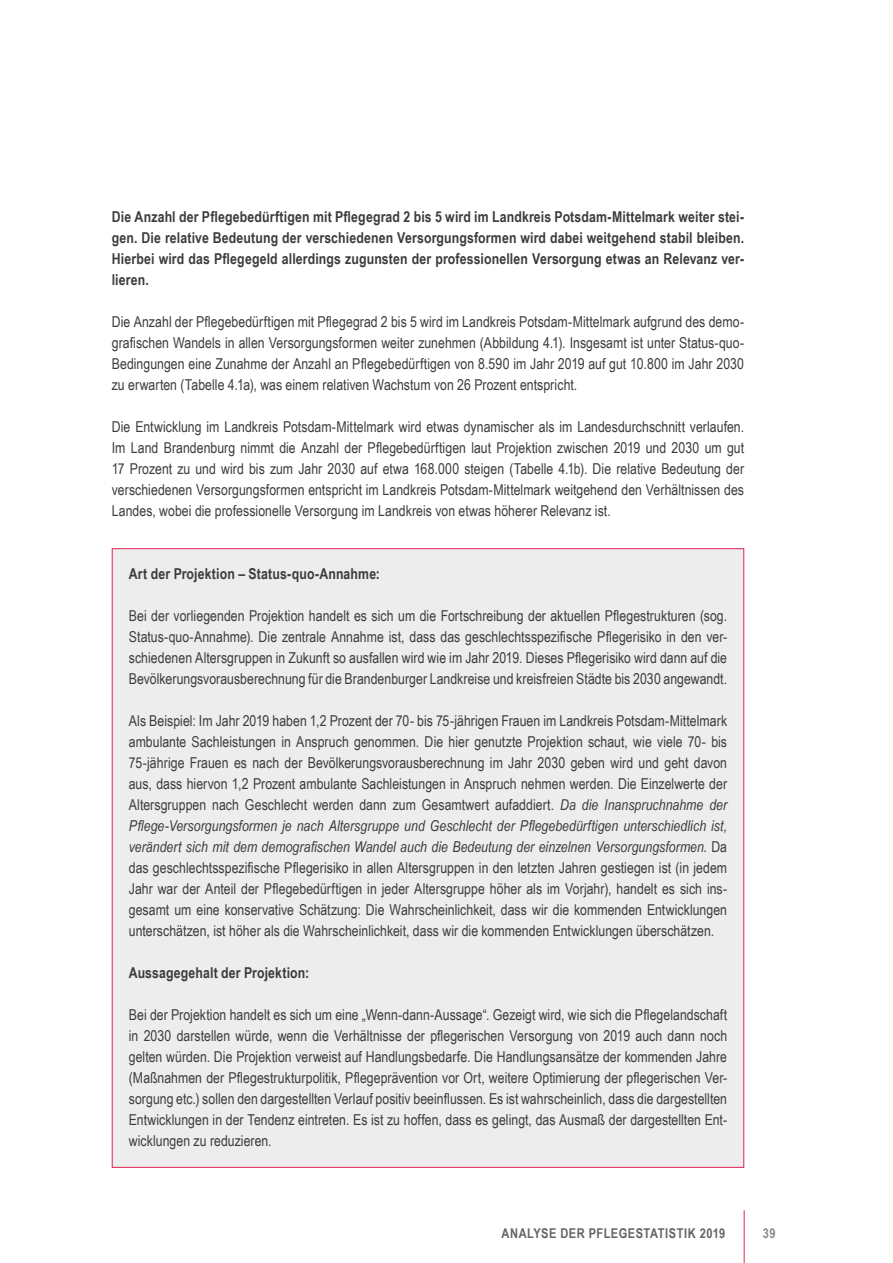
<style>
.page{position:relative;width:893px;height:1263px;background:#fff}
.page>*{position:absolute;margin:0;border:0;box-sizing:border-box;transform-origin:0 0}
.em{font:15px/21px "Arial Narrow";color:#3c3c3b;text-align:justify}
.em-2{font:700 15px/21px "Arial Narrow";letter-spacing:.01em;color:#3c3c3b;text-align:justify}
.t1{font:700 13.5px "Arial Narrow";letter-spacing:.035em;color:#646363}
.t2{font:700 13.5px "Arial Narrow";color:#878787}
.s1{font-style:italic}
</style>
<div class="page">
<hr style="left:744px;top:1210px;width:1px;height:53px;background:#df2455">
<div style="left:112px;top:548px;width:632px;height:620px;background:#ededed;border:1px solid #df2455"></div>
<p class="em-2" style="left:112px;top:205px;width:634px">Die Anzahl der Pflegebedürftigen mit Pflegegrad 2 bis 5 wird im Landkreis Potsdam-Mittelmark weiter stei&shy;gen. Die relative Bedeutung der verschiedenen Versorgungsformen wird dabei weitgehend stabil bleiben.<br>Hierbei wird das Pflegegeld allerdings zugunsten der professionellen Versorgung etwas an Relevanz ver&shy;lieren.</p>
<p class="em" style="left:112px;top:311px;width:634px">Die Anzahl der Pflegebedürftigen mit Pflegegrad 2 bis 5 wird im Landkreis Potsdam-Mittelmark aufgrund des demo&shy;grafischen Wandels in allen Versorgungsformen weiter zunehmen (Abbildung 4.1). Insgesamt ist unter Status-quo-Bedingungen eine Zunahme der Anzahl an Pflegebedürftigen von 8.590 im Jahr 2019 auf gut 10.800 im Jahr 2030 zu erwarten (Tabelle 4.1a), was einem relativen Wachstum von 26 Prozent entspricht.</p>
<p class="em" style="left:112px;top:416px;width:634px">Die Entwicklung im Landkreis Potsdam-Mittelmark wird etwas dynamischer als im Landesdurchschnitt verlaufen.<br>Im Land Brandenburg nimmt die Anzahl der Pflegebedürftigen laut Projektion zwischen 2019 und 2030 um gut 17 Prozent zu und wird bis zum Jahr 2030 auf etwa 168.000 steigen (Tabelle 4.1b). Die relative Bedeutung der verschiedenen Versorgungsformen entspricht im Landkreis Potsdam-Mittelmark weitgehend den Verhältnissen des Landes, wobei die professionelle Versorgung im Landkreis von etwas höherer Relevanz ist.</p>
<p class="em-2" style="left:129px;top:562px;width:253px">Art der Projektion – Status-quo-Annahme:</p>
<p class="em" style="left:129px;top:605px;width:600px">Bei der vorliegenden Projektion handelt es sich um die Fortschreibung der aktuellen Pflegestrukturen (sog.<br>Status-quo-Annahme). Die zentrale Annahme ist, dass das geschlechtsspezifische Pflegerisiko in den ver&shy;schiedenen Altersgruppen in Zukunft so ausfallen wird wie im Jahr 2019. Dieses Pflegerisiko wird dann auf die Bevölkerungsvorausberechnung für die Brandenburger Landkreise und kreisfreien Städte bis 2030 angewandt.</p>
<p class="em" style="left:129px;top:710px;width:600px">Als Beispiel: Im Jahr 2019 haben 1,2 Prozent der 70- bis 75-jährigen Frauen im Landkreis Potsdam-Mittelmark ambulante Sachleistungen in Anspruch genommen. Die hier genutzte Projektion schaut, wie viele 70- bis 75-jährige Frauen es nach der Bevölkerungsvorausberechnung im Jahr 2030 geben wird und geht davon aus, dass hiervon 1,2 Prozent ambulante Sachleistungen in Anspruch nehmen werden. Die Einzelwerte der Altersgruppen nach Geschlecht werden dann zum Gesamtwert aufaddiert. <span class="s1">Da die Inanspruchnahme der Pflege-Versorgungsformen je nach Altersgruppe und Geschlecht der Pflegebedürftigen unterschiedlich ist, verändert sich mit dem demografischen Wandel auch die Bedeutung der einzelnen Versorgungsformen</span>. Da das geschlechtsspezifische Pflegerisiko in allen Altersgruppen in den letzten Jahren gestiegen ist (in jedem Jahr war der Anteil der Pflegebedürftigen in jeder Altersgruppe höher als im Vorjahr), handelt es sich ins&shy;gesamt um eine konservative Schätzung: Die Wahrscheinlichkeit, dass wir die kommenden Entwicklungen unterschätzen, ist höher als die Wahrscheinlichkeit, dass wir die kommenden Entwicklungen überschätzen.</p>
<p class="em-2" style="left:129px;top:961px;width:182px">Aussagegehalt der Projektion:</p>
<p class="em" style="left:129px;top:1004px;width:600px">Bei der Projektion handelt es sich um eine „Wenn-dann-Aussage“. Gezeigt wird, wie sich die Pflegelandschaft in 2030 darstellen würde, wenn die Verhältnisse der pflegerischen Versorgung von 2019 auch dann noch gelten würden. Die Projektion verweist auf Handlungsbedarfe. Die Handlungsansätze der kommenden Jahre (Maßnahmen der Pflegestrukturpolitik, Pflegeprävention vor Ort, weitere Optimierung der pflegerischen Ver&shy;sorgung etc.) sollen den dargestellten Verlauf positiv beeinflussen. Es ist wahrscheinlich, dass die dargestellten Entwicklungen in der Tendenz eintreten. Es ist zu hoffen, dass es gelingt, das Ausmaß der dargestellten Ent&shy;wicklungen zu reduzieren.</p>
<p class="t1" style="left:501px;top:1223px;width:225px">ANALYSE DER PFLEGESTATISTIK 2019</p>
<p class="t2" style="left:763px;top:1223px;width:14px">39</p>
</div>
